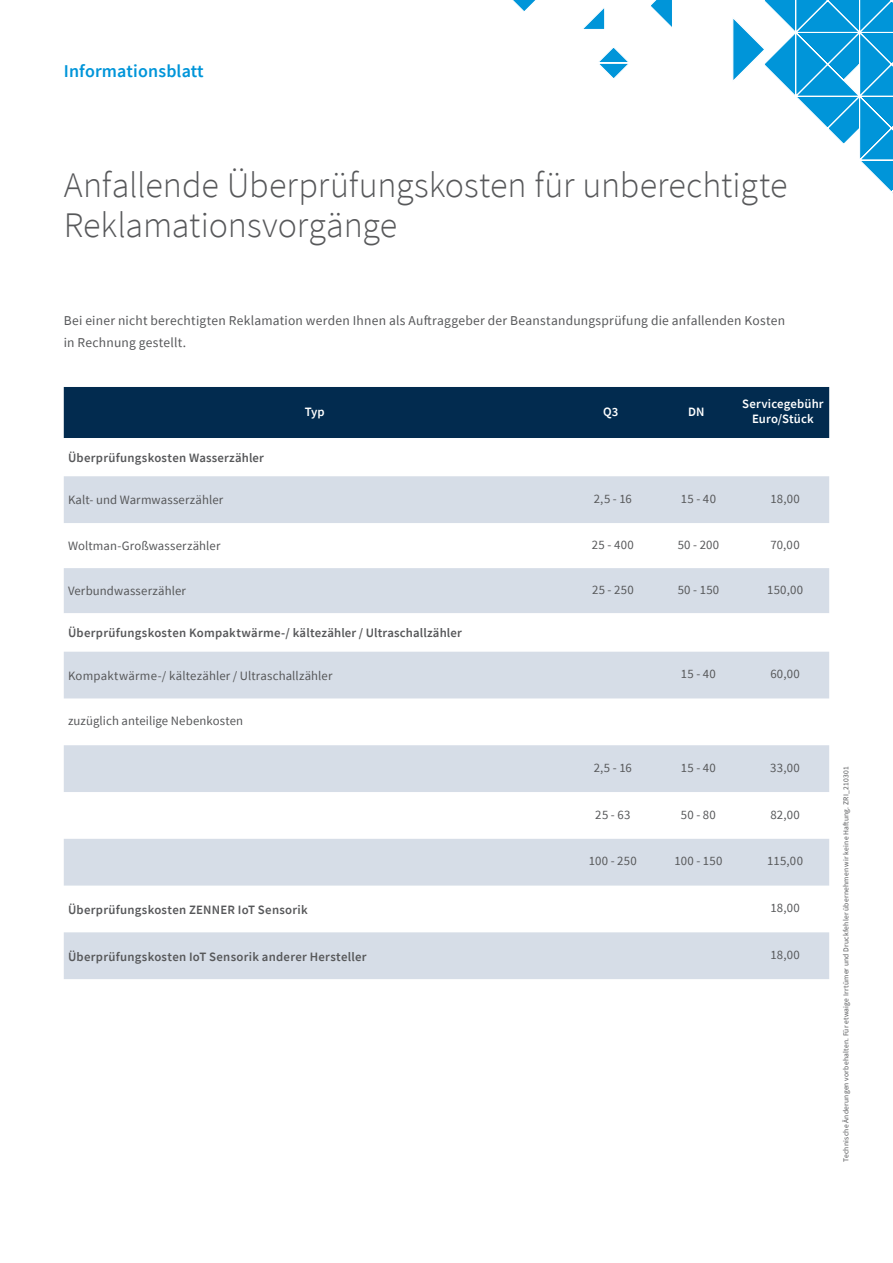
<style>
.page{position:relative;width:893px;height:1263px;background:#fff}
.page>*{position:absolute;margin:0;border:0;box-sizing:border-box;transform-origin:0 0}
.t1{font:300 36px/39.6px "Source Sans Pro";letter-spacing:-.005em;color:#57585a}
.t2{font:600 18px "Source Sans Pro";letter-spacing:.01em;color:#0095d9}
.t3{font:13.5px/22.5px "Source Sans Pro";letter-spacing:.015em;color:#57585a}
.t4{font:12.75px "Source Sans Pro";letter-spacing:.01em;color:#57585a}
.t5{font:600 12.75px "Source Sans Pro";letter-spacing:.02em;color:#57585a}
.t6{font:600 12.75px/15px "Source Sans Pro";letter-spacing:.01em;color:#fff;text-align:center}
.t7{font:7.5px "Source Sans Pro";letter-spacing:.03em;color:#57585a}
</style>
<div class="page">
<svg style="left:512px;top:0;width:381px;height:193px"></svg>
<div style="left:64px;top:387px;width:765px;height:51px;background:#022b4f"></div>
<svg style="left:64px;top:476px;width:765px;height:137px;fill:#d6dde7"></svg>
<svg style="left:64px;top:652px;width:765px;height:327px;fill:#d6dde7"></svg>
<h2 class="t2" style="left:64px;top:59px;width:141px">Informationsblatt</h2>
<h1 class="t1" style="left:64px;top:165px;width:725px">Anfallende Überprüfungskosten für unberechtigte<br>Reklamationsvorgänge</h1>
<p class="t3" style="left:64px;top:309px;width:723px">Bei einer nicht berechtigten Reklamation werden Ihnen als Auftraggeber der Beanstandungsprüfung die anfallenden Kosten in Rechnung gestellt.</p>
<p class="t6" style="left:305px;top:404px;width:21px">Typ</p>
<p class="t6" style="left:603px;top:404px;width:17px">Q3</p>
<p class="t6" style="left:688px;top:404px;width:18px">DN</p>
<p class="t6" style="left:742px;top:396px;width:83px">Servicegebühr<br>Euro/Stück</p>
<p class="t5" style="left:68px;top:449px;width:197px">Überprüfungskosten Wasserzähler</p>
<p class="t4" style="left:68px;top:492px;width:157px">Kalt- und Warmwasserzähler</p>
<p class="t4" style="left:594px;top:491px;width:40px">2,5 - 16</p>
<p class="t4" style="left:681px;top:491px;width:37px">15 - 40</p>
<p class="t4" style="left:770px;top:491px;width:31px">18,00</p>
<p class="t4" style="left:68px;top:538px;width:154px">Woltman-Großwasserzähler</p>
<p class="t4" style="left:592px;top:536px;width:43px">25 - 400</p>
<p class="t4" style="left:678px;top:536px;width:43px">50 - 200</p>
<p class="t4" style="left:770px;top:536px;width:31px">70,00</p>
<p class="t4" style="left:68px;top:583px;width:119px">Verbundwasserzähler</p>
<p class="t4" style="left:592px;top:582px;width:43px">25 - 250</p>
<p class="t4" style="left:678px;top:582px;width:43px">50 - 150</p>
<p class="t4" style="left:767px;top:582px;width:38px">150,00</p>
<p class="t5" style="left:68px;top:625px;width:395px">Überprüfungskosten Kompaktwärme-/ kältezähler / Ultraschallzähler</p>
<p class="t4" style="left:68px;top:667px;width:266px">Kompaktwärme-/ kältezähler / Ultraschallzähler</p>
<p class="t4" style="left:681px;top:666px;width:37px">15 - 40</p>
<p class="t4" style="left:770px;top:666px;width:31px">60,00</p>
<p class="t4" style="left:68px;top:713px;width:177px">zuzüglich anteilige Nebenkosten</p>
<p class="t4" style="left:594px;top:759px;width:40px">2,5 - 16</p>
<p class="t4" style="left:681px;top:759px;width:37px">15 - 40</p>
<p class="t4" style="left:770px;top:759px;width:31px">33,00</p>
<p class="t4" style="left:595px;top:806px;width:37px">25 - 63</p>
<p class="t4" style="left:681px;top:806px;width:36px">50 - 80</p>
<p class="t4" style="left:770px;top:806px;width:31px">82,00</p>
<p class="t4" style="left:589px;top:853px;width:50px">100 - 250</p>
<p class="t4" style="left:674px;top:853px;width:49px">100 - 150</p>
<p class="t4" style="left:767px;top:853px;width:37px">115,00</p>
<p class="t5" style="left:68px;top:901px;width:241px">Überprüfungskosten ZENNER IoT Sensorik</p>
<p class="t4" style="left:770px;top:900px;width:31px">18,00</p>
<p class="t5" style="left:68px;top:948px;width:300px">Überprüfungskosten IoT Sensorik anderer Hersteller</p>
<p class="t4" style="left:770px;top:947px;width:31px">18,00</p>
<p class="t7" style="left:841px;top:1162px;width:397px;rotate:-90deg">Technische Änderungen vorbehalten. Für etwaige Irrtümer und Druckfehler übernehmen wir keine Haftung. ZRI_210301</p>
</div>
